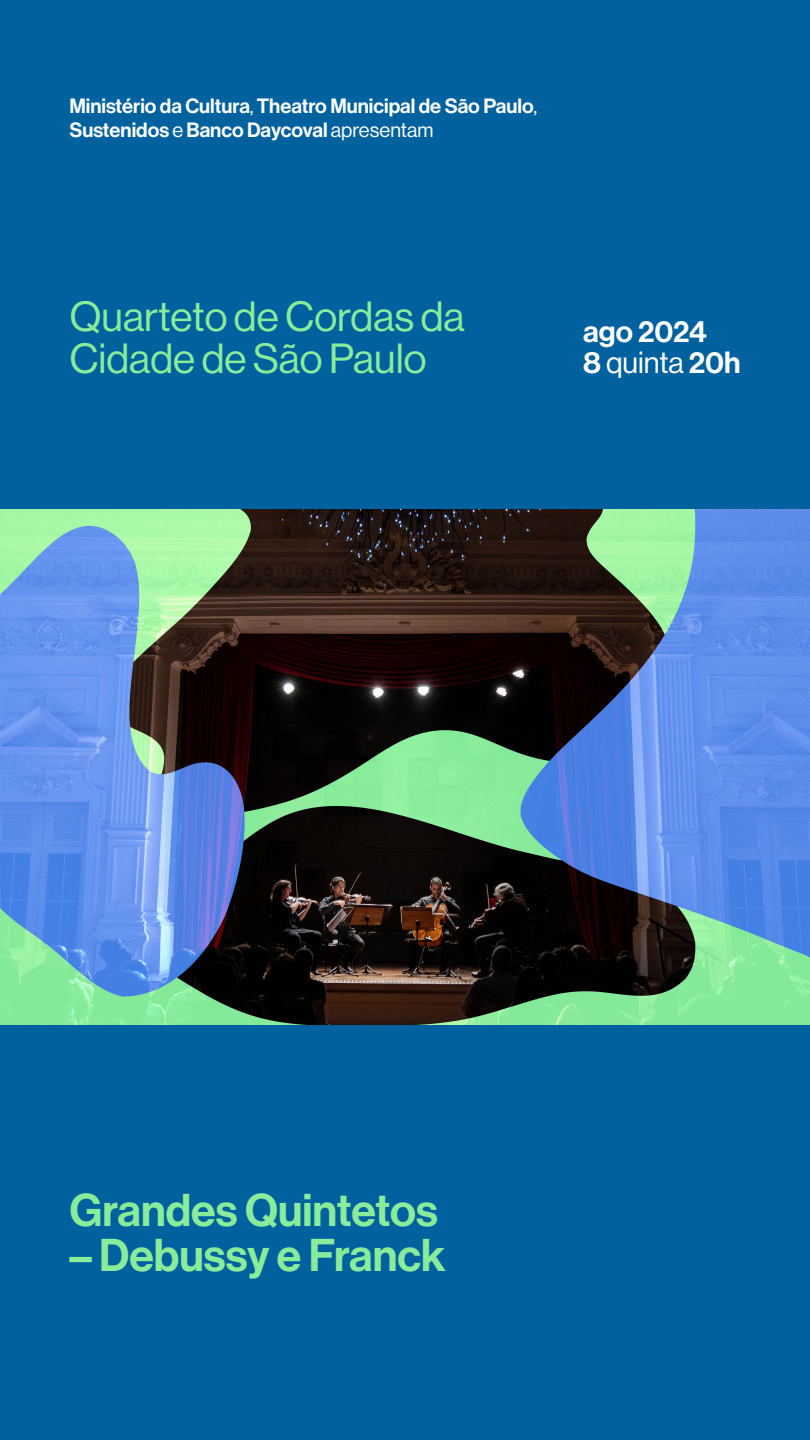
<style>
.page{position:relative;width:810px;height:1440px;background:#00619f}
.page>*{position:absolute;margin:0;border:0;box-sizing:border-box;transform-origin:0 0}
.t1{font:45px "N Haas Grotesk DS Pro 65 Md";color:#89ec9b}
.t2{font:41.25px/42.8px "N Haas Grotesk DS Pro 55 Rg";color:#89ec9b}
.t3{font:30px "N Haas Grotesk DS Pro 55 Rg";color:#fff}
.t4{font:30px "N Haas Grotesk DS Pro 65 Md";color:#fff}
.t5{font:20.25px/24px "N Haas Grotesk DS Pro 65 Md";color:#fff}
.s1{font-family:"N Haas Grotesk DS Pro 55 Rg"}
.s2{font-family:"N Haas Grotesk DS Pro 65 Md"}
</style>
<div class="page">
<img style="left:0;top:510px;width:810px;height:514px">
<p class="t5" style="left:69px;top:94px;width:470px">Ministério da Cultura<span class="s1">,</span> Theatro Municipal de São Paulo<span class="s1">,<br></span>Sustenidos <span class="s1">e</span> Banco Daycoval <span class="s1">apresentam</span></p>
<h2 class="t2" style="left:69px;top:295px;width:397px">Quarteto de Cordas da<br>Cidade de São Paulo</h2>
<h3 class="t4" style="left:583px;top:314px;width:125px">ago 2024</h3>
<h3 class="t3" style="left:583px;top:346px;width:159px"><span class="s2">8</span> quinta <span class="s2">20h</span></h3>
<h1 class="t1" style="left:69px;top:1184px;width:370px">Grandes Quintetos</h1>
<h1 class="t1" style="left:69px;top:1229px;width:378px">– Debussy e Franck</h1>
</div>
